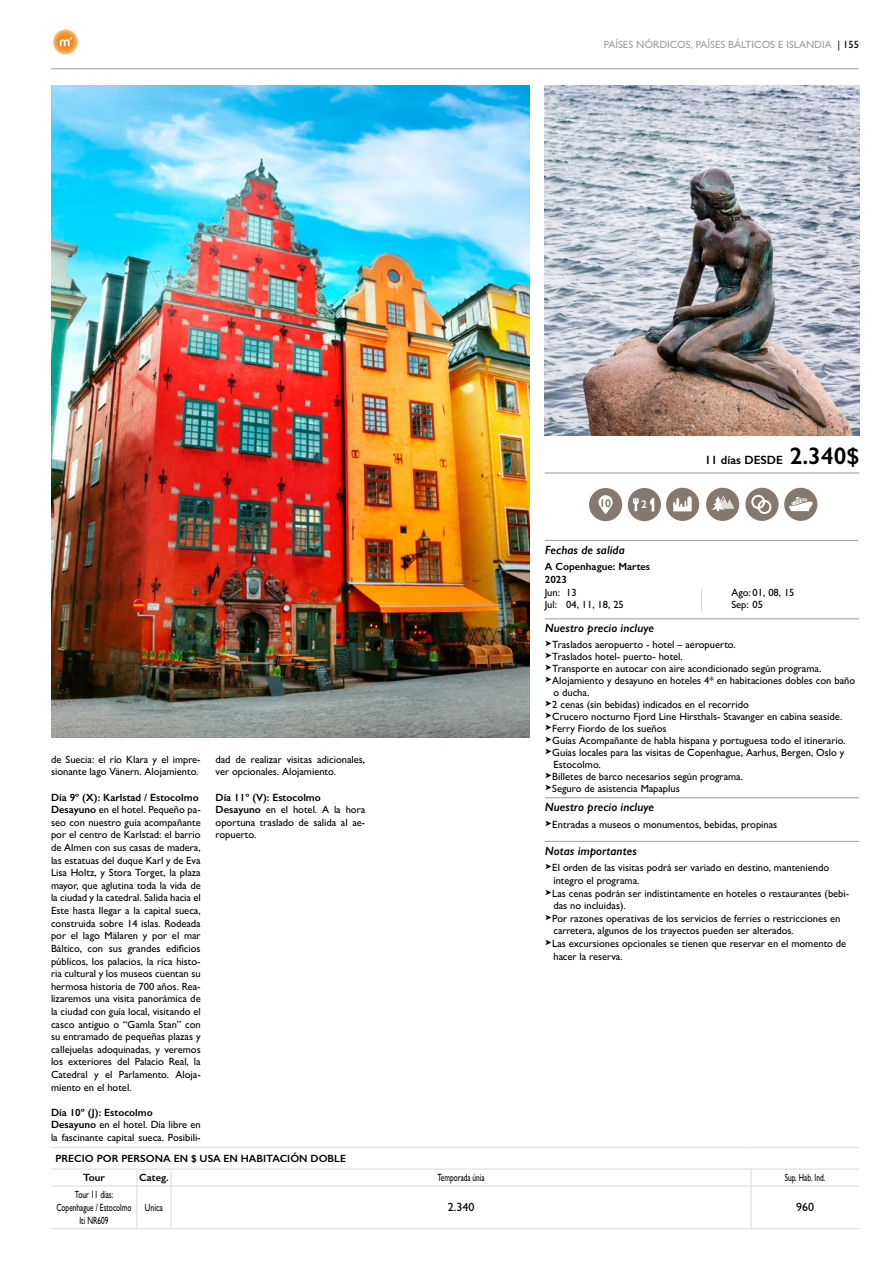
<style>
.page{position:relative;width:893px;height:1263px;background:#fff}
.page>*{position:absolute;margin:0;border:0;box-sizing:border-box;transform-origin:0 0}
.t1{font:italic 600 12px "Gill Sans";color:#000}
.t2{font:600 12px "Gill Sans";color:#000}
.t3{font:500 12px "Gill Sans";color:#000}
.t4{font:600 11.1px "Gill Sans";color:#7b7252}
.t5{font:600 11.1px "Gill Sans";color:#fff}
.t6{font:500 10.5px/12.6px "Gill Sans";color:#000}
.t7{font:600 10.5px/19.2px "Gill Sans";color:#000}
.t8{font:500 10.5px/12.6px "Gill Sans";color:#000;text-align:center;scale:.7 1}
.t9{font:500 10.5px "Gill Sans";color:#9d9d9c}
.t10{font:500 10.5px "Gill Sans";color:#000;scale:.75 1}
.s1{color:#000}
.s2{font-weight:600}
.s3{font-size:24px}
.s4{font-family:"Menlo";font-weight:400;font-size:12.3px}
</style>
<div class="page">
<svg style="left:53px;top:30px;width:25px;height:24px"></svg>
<img style="left:51px;top:85px;width:479px;height:653px">
<img style="left:545px;top:85px;width:314px;height:350px">
<hr style="left:51px;top:68px;width:808px;height:1px;background:#9d9d9c">
<hr style="left:51px;top:1169px;width:86px;height:1px;background:#dadada">
<hr style="left:137px;top:1169px;width:34px;height:1px;background:#dadada">
<hr style="left:171px;top:1169px;width:580px;height:1px;background:#dadada">
<hr style="left:751px;top:1169px;width:108px;height:1px;background:#dadada">
<hr style="left:51px;top:1186px;width:86px;height:1px;background:#dadada">
<hr style="left:137px;top:1186px;width:34px;height:1px;background:#dadada">
<hr style="left:171px;top:1186px;width:580px;height:1px;background:#dadada">
<hr style="left:751px;top:1186px;width:108px;height:1px;background:#dadada">
<hr style="left:171px;top:1228px;width:580px;height:1px;background:#dadada">
<hr style="left:751px;top:1228px;width:108px;height:1px;background:#dadada">
<hr style="left:51px;top:1147px;width:86px;height:1px;background:#dadada">
<hr style="left:137px;top:1147px;width:34px;height:1px;background:#dadada">
<hr style="left:171px;top:1147px;width:580px;height:1px;background:#dadada">
<hr style="left:751px;top:1147px;width:108px;height:1px;background:#dadada">
<svg style="left:137px;top:1169px;width:1px;height:17px"></svg>
<svg style="left:171px;top:1169px;width:1px;height:17px"></svg>
<hr style="left:137px;top:1186px;width:1px;height:42px;background:#dadada">
<hr style="left:171px;top:1186px;width:1px;height:42px;background:#dadada">
<hr style="left:51px;top:1228px;width:86px;height:1px;background:#dadada">
<hr style="left:137px;top:1228px;width:34px;height:1px;background:#dadada">
<svg style="left:751px;top:1169px;width:1px;height:17px"></svg>
<hr style="left:751px;top:1186px;width:1px;height:42px;background:#dadada">
<hr style="left:545px;top:618px;width:314px;height:1px;background:#9d9d9c">
<hr style="left:545px;top:797px;width:314px;height:1px;background:#9d9d9c">
<hr style="left:545px;top:841px;width:314px;height:1px;background:#9d9d9c">
<hr style="left:545px;top:540px;width:313px;height:1px;background:#9d9d9c">
<svg style="left:701px;top:588px;width:1px;height:23px"></svg>
<hr style="left:545px;top:473px;width:314px;height:1px;background:#9d9d9c">
<div style="left:589px;top:488px;width:33px;height:33px;background:#85796f;border-radius:50%"></div>
<svg style="left:599px;top:495px;width:14px;height:19px"></svg>
<div style="left:628px;top:488px;width:33px;height:33px;background:#85796f;border-radius:50%"></div>
<svg style="left:633px;top:498px;width:21px;height:13px"></svg>
<div style="left:666px;top:488px;width:33px;height:33px;background:#85796f;border-radius:50%"></div>
<svg style="left:673px;top:495px;width:19px;height:16px"></svg>
<div style="left:706px;top:488px;width:33px;height:33px;background:#85796f;border-radius:50%"></div>
<svg style="left:711px;top:496px;width:23px;height:15px"></svg>
<div style="left:745px;top:488px;width:34px;height:33px;background:#85796f;border-radius:50%"></div>
<svg style="left:751px;top:494px;width:21px;height:20px"></svg>
<div style="left:784px;top:488px;width:33px;height:33px;background:#85796f;border-radius:50%"></div>
<svg style="left:789px;top:497px;width:24px;height:14px"></svg>
<p class="t9" style="left:604px;top:38px;width:257px">PAÍSES NÓRDICOS, PAÍSES BÁLTICOS E ISLANDIA <span class="s1">| 155</span></p>
<p class="t6" style="left:51px;top:753px;width:151px">de Suecia: el río Klara y el impre&shy;sionante lago Vänern. Alojamiento.</p>
<p class="t6" style="left:51px;top:791px;width:151px"><span class="s2">Día 9º (X): Karlstad / Estocolmo Desayuno</span> en el hotel. Pequeño pa&shy;seo con nuestro guía acompañante por el centro de Karlstad: el barrio de Almen con sus casas de madera, las estatuas del duque Karl y de Eva Lisa Holtz, y Stora Torget, la plaza mayor, que aglutina toda la vida de la ciudad y la catedral. Salida hacia el Este hasta llegar a la capital sueca, construida sobre 14 islas. Rodeada por el lago Mälaren y por el mar Báltico, con sus grandes edificios públicos, los palacios, la rica histo&shy;ria cultural y los museos cuentan su hermosa historia de 700 años. Rea&shy;lizaremos una visita panorámica de la ciudad con guía local, visitando el casco antiguo o “Gamla Stan” con su entramado de pequeñas plazas y callejuelas adoquinadas, y veremos los exteriores del Palacio Real, la Catedral y el Parlamento. Aloja&shy;miento en el hotel.</p>
<p class="t6" style="left:51px;top:1106px;width:151px"><span class="s2">Día 10º (J): Estocolmo<br>Desayuno</span> en el hotel. Día libre en la fascinante capital sueca. Posibili-</p>
<p class="t6" style="left:216px;top:753px;width:151px">dad de realizar visitas adicionales, ver opcionales. Alojamiento.</p>
<p class="t6" style="left:216px;top:791px;width:151px"><span class="s2">Día 11º (V): Estocolmo<br>Desayuno</span> en el hotel. A la hora oportuna traslado de salida al ae&shy;ropuerto.</p>
<p class="t4" style="left:600px;top:496px;width:13px">10</p>
<p class="t5" style="left:641px;top:498px;width:7px">2</p>
<p class="t2" style="left:705px;top:453px;width:156px">11 días DESDE <span class="s3">2.340$</span></p>
<p class="t1" style="left:545px;top:542px;width:81px">Fechas de salida</p>
<p class="t7" style="left:545px;top:560px;width:107px;line-height:12.6px">A Copenhague: Martes<br>2023</p>
<p class="t6" style="left:545px;top:586px;width:80px">Jun: 13<br>Jul: 04, 11, 18, 25</p>
<p class="t6" style="left:731px;top:586px;width:65px">Ago: 01, 08, 15<br>Sep: 05</p>
<p class="t1" style="left:545px;top:621px;width:111px">Nuestro precio incluye</p>
<p class="t6" style="left:545px;top:638px;width:192px"><span class="s4">➤</span>Traslados aeropuerto - hotel – aeropuerto.</p>
<p class="t6" style="left:545px;top:650px;width:139px"><span class="s4">➤</span>Traslados hotel- puerto- hotel.</p>
<p class="t6" style="left:545px;top:662px;width:278px"><span class="s4">➤</span>Transporte en autocar con aire acondicionado según programa.</p>
<p class="t6" style="left:545px;top:674px;width:312px"><span class="s4">➤</span>Alojamiento y desayuno en hoteles 4* en habitaciones dobles con baño</p>
<p class="t6" style="left:553px;top:686px;width:37px">o ducha.</p>
<p class="t6" style="left:545px;top:698px;width:206px"><span class="s4">➤</span>2 cenas (sin bebidas) indicados en el recorrido</p>
<p class="t6" style="left:545px;top:710px;width:299px"><span class="s4">➤</span>Crucero nocturno Fjord Line Hirsthals- Stavanger en cabina seaside.</p>
<p class="t6" style="left:545px;top:722px;width:123px"><span class="s4">➤</span>Ferry Fiordo de los sueños</p>
<p class="t6" style="left:545px;top:734px;width:302px"><span class="s4">➤</span>Guías Acompañante de habla hispana y portuguesa todo el itinerario.</p>
<p class="t6" style="left:545px;top:746px;width:301px"><span class="s4">➤</span>Guías locales para las visitas de Copenhague, Aarhus, Bergen, Oslo y</p>
<p class="t6" style="left:553px;top:758px;width:49px">Estocolmo.</p>
<p class="t6" style="left:545px;top:770px;width:200px"><span class="s4">➤</span>Billetes de barco necesarios según programa.</p>
<p class="t6" style="left:545px;top:782px;width:136px"><span class="s4">➤</span>Seguro de asistencia Mapaplus</p>
<p class="t1" style="left:545px;top:800px;width:111px">Nuestro precio incluye</p>
<p class="t6" style="left:545px;top:818px;width:234px"><span class="s4">➤</span>Entradas a museos o monumentos, bebidas, propinas</p>
<p class="t1" style="left:545px;top:843px;width:93px">Notas importantes</p>
<p class="t6" style="left:545px;top:861px;width:286px"><span class="s4">➤</span>El orden de las visitas podrá ser variado en destino, manteniendo</p>
<p class="t6" style="left:553px;top:874px;width:88px">íntegro el programa.</p>
<p class="t6" style="left:545px;top:886px;width:306px"><span class="s4">➤</span>Las cenas podrán ser indistintamente en hoteles o restaurantes (bebi-</p>
<p class="t6" style="left:553px;top:899px;width:74px">das no incluidas).</p>
<p class="t6" style="left:545px;top:912px;width:297px"><span class="s4">➤</span>Por razones operativas de los servicios de ferries o restricciones en</p>
<p class="t6" style="left:553px;top:924px;width:242px">carretera, algunos de los trayectos pueden ser alterados.</p>
<p class="t6" style="left:545px;top:937px;width:303px"><span class="s4">➤</span>Las excursiones opcionales se tienen que reservar en el momento de</p>
<p class="t6" style="left:553px;top:949px;width:71px">hacer la reserva.</p>
<p class="t7" style="left:83px;top:1149px;width:264px;text-indent:-28px">PRECIO POR PERSONA EN $ USA EN HABITACIÓN DOBLE<br>Tour</p>
<p class="t7" style="left:139px;top:1168px;width:31px">Categ.</p>
<p class="t8" style="left:437px;top:1171px;width:69px">Temporada únia</p>
<p class="t8" style="left:785px;top:1171px;width:60px">Sup. Hab. Ind.</p>
<p class="t8" style="left:56px;top:1188px;width:109px">Tour 11 días:<br>Copenhague / Estocolmo<br>Iti NR609</p>
<p class="t10" style="left:145px;top:1201px;width:26px">Unica</p>
<p class="t3" style="left:448px;top:1200px;width:28px">2.340</p>
<p class="t3" style="left:796px;top:1200px;width:19px">960</p>
</div>
